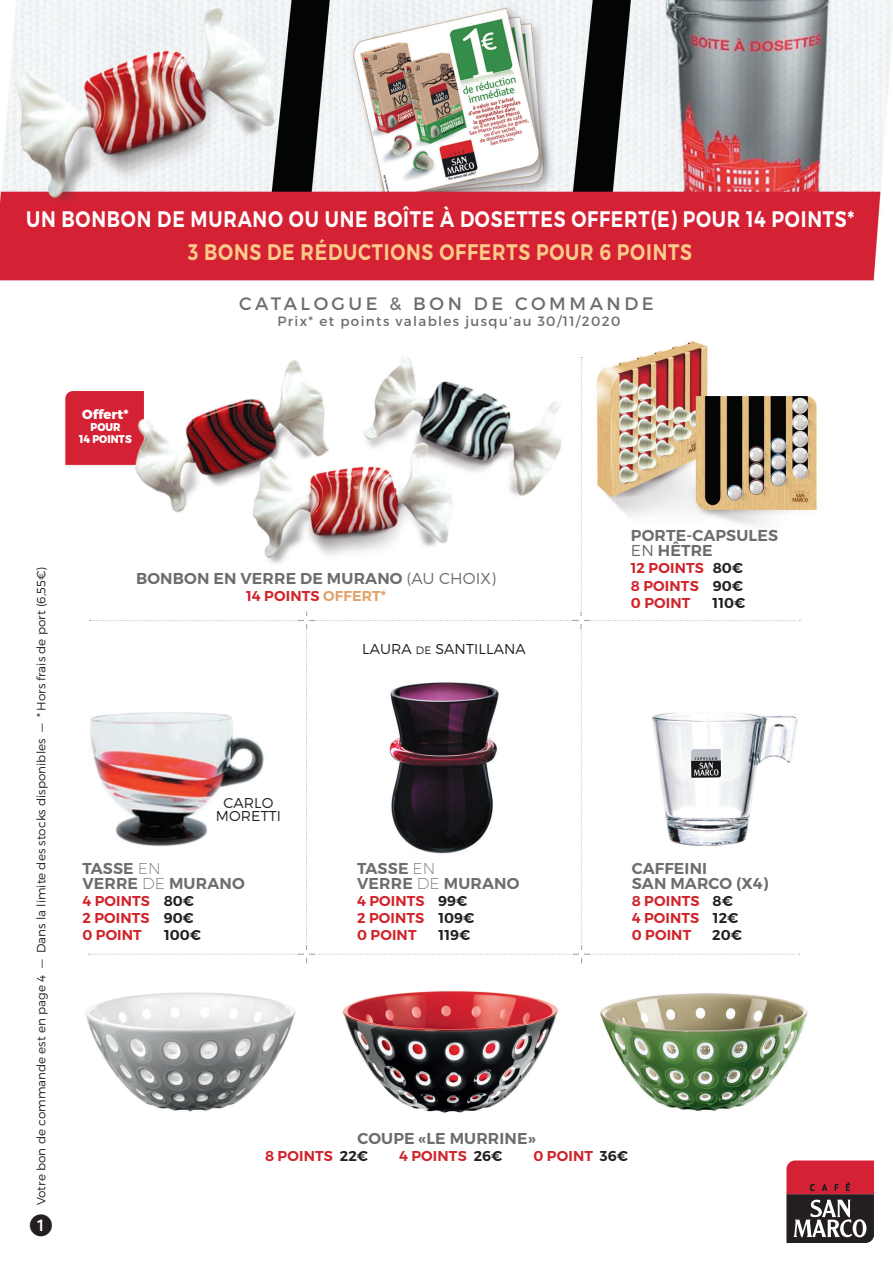
<style>
.page{position:relative;width:893px;height:1263px;background:#fff}
.page>*{position:absolute;margin:0;border:0;box-sizing:border-box;transform-origin:0 0}
.t1{font:600 22.5px "Montserrat";letter-spacing:.04em;color:#fff;scale:.83 1}
.t2{font:600 22.5px "Montserrat";letter-spacing:.04em;color:#fdcb89;scale:.83 1}
.t3{font:22.5px "European Pi One";color:#231f20}
.t4{font:18px "Montserrat";letter-spacing:.2em;color:#6c6d70}
.t5{font:600 15.75px/15px "Montserrat";letter-spacing:.01em;color:#6c6d70}
.t6{font:600 14.25px/17.1px "Montserrat";letter-spacing:.01em;color:#d1232a;text-align:justify}
.t7{font:300 14.25px/13.5px "Montserrat";letter-spacing:.01em;color:#231f20;text-align:center}
.t8{font:600 14.25px "Montserrat";color:#231f20}
.t9{font:13.5px "Montserrat";letter-spacing:.1em;color:#6c6d70}
.t10{font:800 13.2px "Montserrat";color:#fff}
.t11{font:300 12px "Montserrat";color:#231f20}
.t12{font:800 11.25px/12px "Montserrat";color:#fff;text-align:center;scale:.9 1}
.s1{font-weight:300}
.s2{color:#e1a16b}
.s3{font-weight:200}
.s4{color:#231f20}
.s5{font-size:10.65px}
</style>
<div class="page">
<img style="left:0;top:0;width:893px;height:955px">
<svg style="left:786px;top:1160px;width:88px;height:83px;background:#874048"></svg>
<img style="left:29px;top:666px;width:835px;height:199px">
<img style="left:54px;top:302px;width:795px;height:264px">
<img style="left:85px;top:991px;width:723px;height:122px">
<svg style="left:89px;top:357px;width:711px;height:598px"></svg>
<h1 class="t1" style="left:26px;top:205px;width:999px">UN BONBON DE MURANO OU UNE BOÎTE À DOSETTES OFFERT(E) POUR 14 POINTS*</h1>
<h1 class="t2" style="left:188px;top:238px;width:609px">3 BONS DE RÉDUCTIONS OFFERTS POUR 6 POINTS</h1>
<p class="t10" style="left:82px;top:406px;width:48px">Offert*</p>
<p class="t12" style="left:79px;top:422px;width:60px">POUR<br>14 POINTS</p>
<p class="t4" style="left:239px;top:292px;width:416px">CATALOGUE &amp; BON DE COMMANDE</p>
<p class="t9" style="left:277px;top:313px;width:344px">Prix* et points valables jusqu’au 30/11/2020</p>
<p class="t11" style="left:34px;top:1205px;width:640px;rotate:-90deg">Votre bon de commande est en page 4 — Dans la limite des stocks disponibles — * Hors frais de port (6,55€)</p>
<h1 class="t3" style="left:30px;top:1213px;width:24px">1</h1>
<p class="t5" style="left:136px;top:571px;width:362px">BONBON EN VERRE DE MURANO <span class="s1">(AU CHOIX)</span></p>
<p class="t6" style="left:246px;top:588px;width:142px">14 POINTS <span class="s2">OFFERT*</span></p>
<p class="t7" style="left:216px;top:796px;width:67px">CARLO<br>MORETTI</p>
<p class="t5" style="left:82px;top:861px;width:164px">TASSE <span class="s3">EN<br></span>VERRE <span class="s3">DE</span> MURANO</p>
<p class="t6" style="left:82px;top:893px;width:113px">4 POINTS <span class="s4">80€ </span>2 POINTS <span class="s4">90€ </span>0 POINT</p>
<p class="t8" style="left:164px;top:926px;width:38px">100€</p>
<p class="t7" style="left:362px;top:642px;width:165px">LAURA <span class="s5">DE</span> SANTILLANA</p>
<p class="t5" style="left:357px;top:861px;width:164px">TASSE <span class="s3">EN<br></span>VERRE <span class="s3">DE</span> MURANO</p>
<p class="t6" style="left:357px;top:893px;width:119px;text-align:left">4 POINTS <span class="s4">99€<br></span>2 POINTS <span class="s4">109€<br></span>0 POINT</p>
<p class="t8" style="left:439px;top:926px;width:33px">119€</p>
<p class="t5" style="left:631px;top:528px;width:149px">PORTE-CAPSULES<br><span class="s1">EN</span> HÊTRE</p>
<p class="t6" style="left:631px;top:560px;width:114px">12 POINTS <span class="s4">80€ </span>8 POINTS <span class="s4">90€ </span>0 POINT</p>
<p class="t8" style="left:713px;top:594px;width:34px">110€</p>
<p class="t5" style="left:632px;top:861px;width:138px">CAFFEINI<br>SAN MARCO (X4)</p>
<p class="t6" style="left:632px;top:893px;width:108px;text-align:left">8 POINTS <span class="s4">8€<br></span>4 POINTS <span class="s4">12€<br></span>0 POINT</p>
<p class="t8" style="left:712px;top:926px;width:31px">20€</p>
<p class="t5" style="left:357px;top:1131px;width:180px">COUPE «LE MURRINE»</p>
<p class="t6" style="left:265px;top:1147px;width:105px">8 POINTS <span class="s4">22€</span></p>
<p class="t6" style="left:399px;top:1147px;width:105px">4 POINTS <span class="s4">26€</span></p>
<p class="t6" style="left:533px;top:1147px;width:96px">0 POINT <span class="s4">36€</span></p>
</div>
